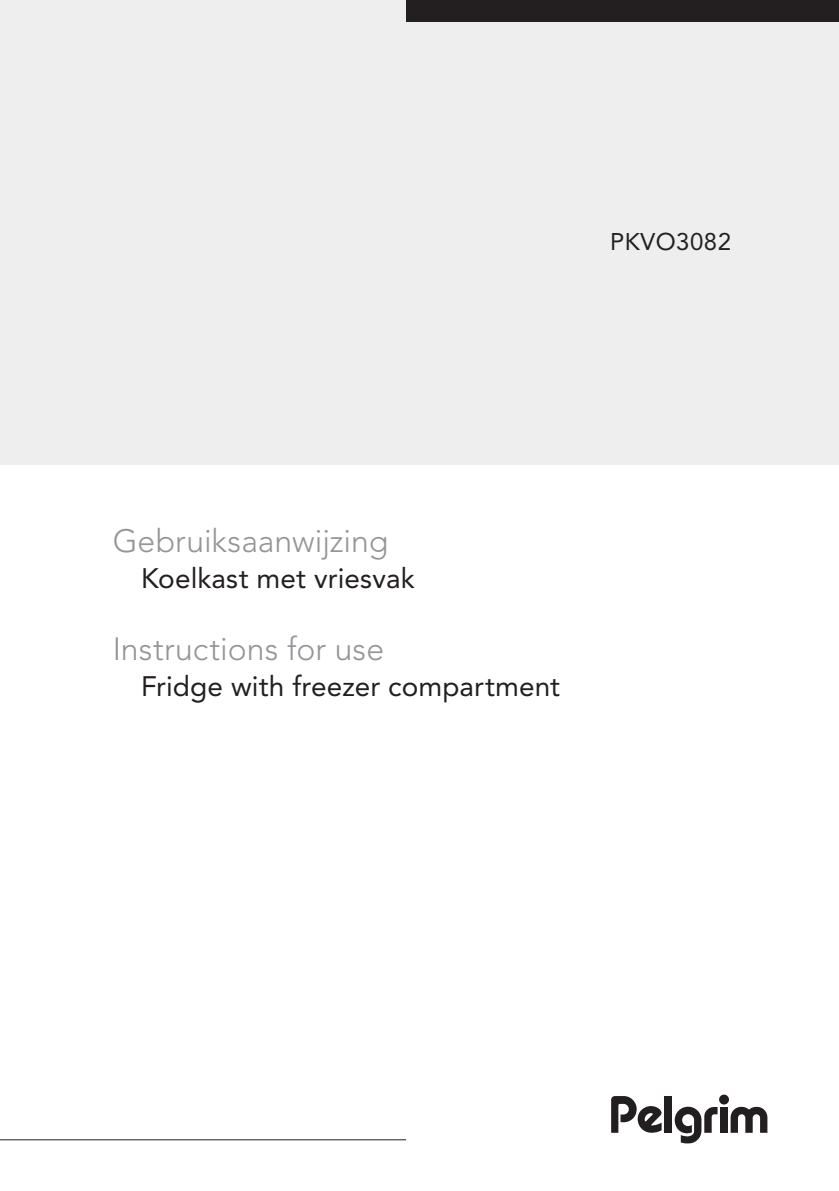
<style>
.page{position:relative;width:839px;height:1191px;background:#fff}
.page>*{position:absolute;margin:0;border:0;box-sizing:border-box;transform-origin:0 0}
.t1{font:300 32px "Avenir";color:#939598}
.t2{font:28px "Avenir";letter-spacing:.005em;color:#231f20}
.t3{font:24px "Avenir";letter-spacing:.02em;color:#231f20}
</style>
<div class="page">
<div style="left:0;top:0;width:839px;height:464px;background:#eeeeef"></div>
<div style="left:406px;top:0;width:433px;height:22px;background:#231f20"></div>
<hr style="left:0;top:1139px;width:406px;height:1px;background:#231f20">
<div style="left:664px;top:1096px;width:8px;height:36px;background:#231f20"></div>
<div style="left:720px;top:1107px;width:8px;height:25px;background:#231f20"></div>
<div style="left:719px;top:1094px;width:10px;height:10px;background:#231f20;border-radius:50%"></div>
<svg style="left:611px;top:1096px;width:51px;height:37px"></svg>
<svg style="left:731px;top:1106px;width:36px;height:26px"></svg>
<svg style="left:675px;top:1106px;width:43px;height:37px"></svg>
<p class="t3" style="left:610px;top:228px;width:122px">PKVO3082</p>
<p class="t1" style="left:113px;top:522px;width:277px">Gebruiksaanwijzing</p>
<p class="t2" style="left:141px;top:561px;width:275px">Koelkast met vriesvak</p>
<p class="t1" style="left:113px;top:630px;width:273px">Instructions for use</p>
<p class="t2" style="left:141px;top:669px;width:420px">Fridge with freezer compartment</p>
</div>
